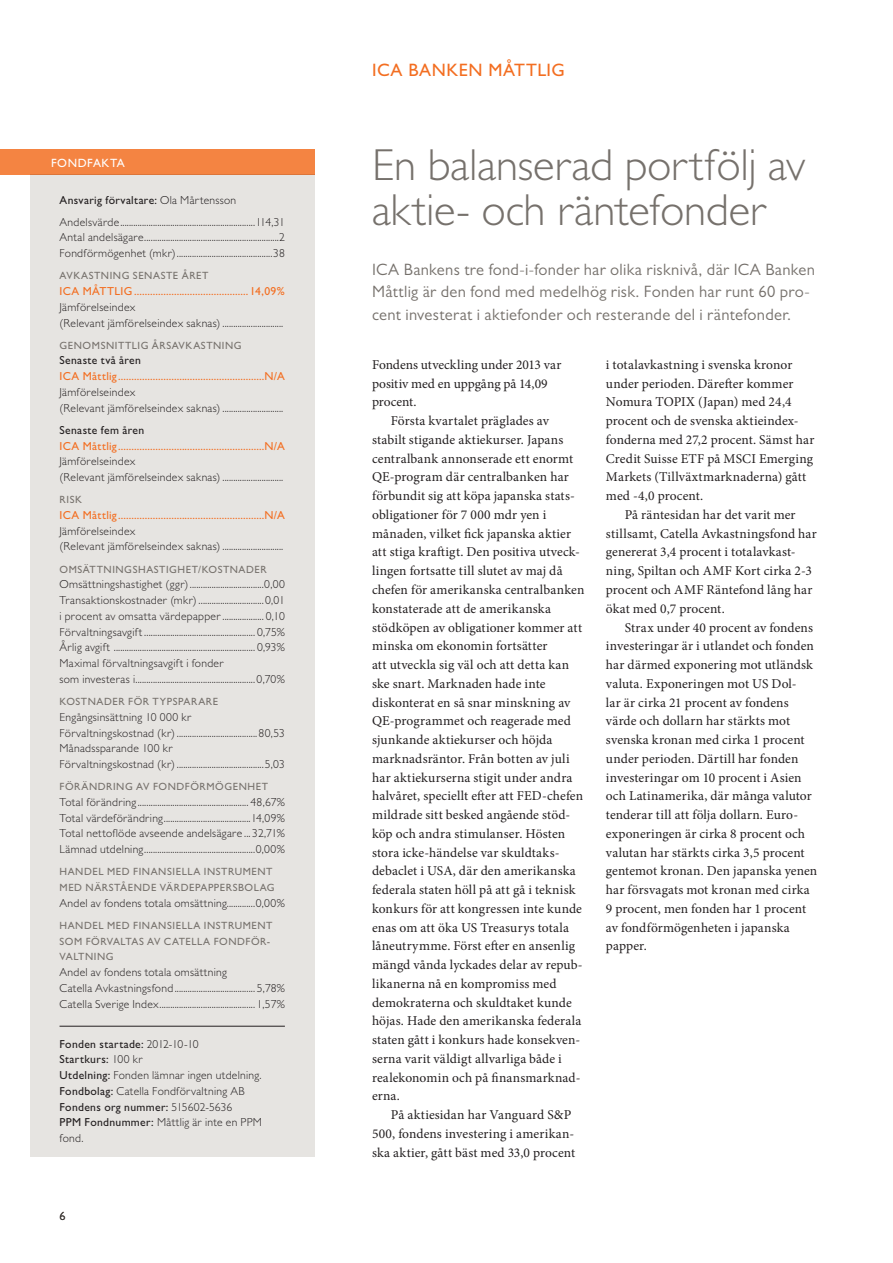
<style>
.page{position:relative;width:893px;height:1263px;background:#fff}
.page>*{position:absolute;margin:0;border:0;box-sizing:border-box;transform-origin:0 0}
.Heading_medium{font:300 45px/45px "Gill Sans MT Pro";letter-spacing:-.005em;color:#76716c}
.t1{font:500 18px "Gill Sans MT Pro";letter-spacing:.03em;color:#f36e21}
.Preamble{font:16.5px/22.5px "Gill Sans MT Pro";letter-spacing:.02em;color:#76716c}
.Body_copy_serif_inde{font:13.5px/18.8px "Minion Pro";letter-spacing:.01em;color:#231f20}
.Body_copy_serif{font:13.5px/18.8px "Minion Pro";letter-spacing:-.005em;color:#231f20}
.Index_chapter_headin{font:500 12px "Gill Sans MT Pro";letter-spacing:.045em;color:#fff}
.t2{font:12px "Gill Sans MT Pro";color:#3e3936}
.Body_copy_box{font:300 11.7px/15.8px "Gill Sans MT Pro";letter-spacing:.025em;color:#231f20}
.Body_copy_medium_box{font:500 11.7px "Gill Sans MT Pro";letter-spacing:.03em;color:#f36e21}
.Body_copy_box-2{font:500 11.7px "Gill Sans MT Pro";letter-spacing:.03em;color:#231f20}
.Sub-heading_2_box{font:500 11.7px "Gill Sans MT Pro";letter-spacing:.03em;color:#231f20}
.Sub-heading_1_box{font:500 10.5px/15.8px "Gill Sans MT Pro";letter-spacing:.055em;color:#76716c}
.s1{font-weight:300}
.s2{font-weight:500}
</style>
<div class="page">
<div style="left:30px;top:174px;width:285px;height:983px;background:#e6e4e1"></div>
<div style="left:0;top:149px;width:315px;height:25px;background:#f48442"></div>
<hr style="left:60px;top:1026px;width:225px;height:1px;background:#231f20">
<p class="Index_chapter_headin" style="left:51px;top:156px;width:75px">FONDFAKTA</p>
<p class="Body_copy_box-2" style="left:60px;top:193px;width:178px">Ansvarig förvaltare: <span class="s1">Ola Mårtensson</span></p>
<p class="Body_copy_box" style="left:60px;top:214px;width:227px">Andelsvärde..............................................................114,31</p>
<p class="Body_copy_box" style="left:60px;top:229px;width:227px">Antal andelsägare..............................................................2</p>
<p class="Body_copy_box" style="left:60px;top:245px;width:227px">Fondförmögenhet (mkr)............................................38</p>
<p class="Sub-heading_1_box" style="left:60px;top:268px;width:151px">AVKASTNING SENASTE ÅRET</p>
<p class="Body_copy_medium_box" style="left:60px;top:284px;width:227px">ICA MÅTTLIG ...........................................14,09%</p>
<p class="Body_copy_box" style="left:60px;top:299px;width:77px">Jämförelseindex</p>
<p class="Body_copy_box" style="left:60px;top:315px;width:225px">(Relevant jämförelseindex saknas) ............................</p>
<p class="Sub-heading_1_box" style="left:60px;top:337px;width:184px">GENOMSNITTLIG ÅRSAVKASTNING</p>
<p class="Sub-heading_2_box" style="left:60px;top:354px;width:83px">Senaste två åren</p>
<p class="Body_copy_medium_box" style="left:60px;top:369px;width:227px">ICA Måttlig.......................................................N/A</p>
<p class="Body_copy_box" style="left:60px;top:384px;width:77px">Jämförelseindex</p>
<p class="Body_copy_box" style="left:60px;top:400px;width:225px">(Relevant jämförelseindex saknas) ............................</p>
<p class="Sub-heading_2_box" style="left:60px;top:423px;width:86px">Senaste fem åren</p>
<p class="Body_copy_medium_box" style="left:60px;top:439px;width:227px">ICA Måttlig.......................................................N/A</p>
<p class="Body_copy_box" style="left:60px;top:453px;width:77px">Jämförelseindex</p>
<p class="Body_copy_box" style="left:60px;top:469px;width:225px">(Relevant jämförelseindex saknas) ............................</p>
<p class="Sub-heading_1_box" style="left:60px;top:492px;width:24px">RISK</p>
<p class="Body_copy_medium_box" style="left:60px;top:508px;width:227px">ICA Måttlig.......................................................N/A</p>
<p class="Body_copy_box" style="left:60px;top:523px;width:77px">Jämförelseindex</p>
<p class="Body_copy_box" style="left:60px;top:538px;width:225px">(Relevant jämförelseindex saknas) ............................</p>
<p class="Sub-heading_1_box" style="left:60px;top:561px;width:209px">OMSÄTTNINGSHASTIGHET/KOSTNADER</p>
<p class="Body_copy_box" style="left:60px;top:576px;width:227px">Omsättningshastighet (ggr)..................................0,00</p>
<p class="Body_copy_box" style="left:60px;top:592px;width:227px">Transaktionskostnader (mkr)..............................0,01</p>
<p class="Body_copy_box" style="left:60px;top:608px;width:227px">i procent av omsatta värdepapper................... 0,10</p>
<p class="Body_copy_box" style="left:60px;top:624px;width:227px">Förvaltningsavgift ................................................... 0,75%</p>
<p class="Body_copy_box" style="left:60px;top:639px;width:227px">Årlig avgift ................................................................. 0,93%</p>
<p class="Body_copy_box" style="left:60px;top:655px;width:166px">Maximal förvaltningsavgift i fonder</p>
<p class="Body_copy_box" style="left:60px;top:671px;width:227px">som investeras i....................................................... 0,70%</p>
<p class="Sub-heading_1_box" style="left:60px;top:693px;width:160px">KOSTNADER FÖR TYPSPARARE</p>
<p class="Body_copy_box" style="left:60px;top:709px;width:134px">Engångsinsättning 10 000 kr</p>
<p class="Body_copy_box" style="left:60px;top:724px;width:227px">Förvaltningskostnad (kr) .....................................80,53</p>
<p class="Body_copy_box" style="left:60px;top:740px;width:115px">Månadssparande 100 kr</p>
<p class="Body_copy_box" style="left:60px;top:756px;width:227px">Förvaltningskostnad (kr) ........................................5,03</p>
<p class="Sub-heading_1_box" style="left:60px;top:779px;width:210px">FÖRÄNDRING AV FONDFÖRMÖGENHET</p>
<p class="Body_copy_box" style="left:60px;top:794px;width:227px">Total förändring ................................................... 48,67%</p>
<p class="Body_copy_box" style="left:60px;top:810px;width:227px">Total värdeförändring........................................14,09%</p>
<p class="Body_copy_box" style="left:60px;top:825px;width:227px">Total nettoflöde avseende andelsägare ... 32,71%</p>
<p class="Body_copy_box" style="left:60px;top:841px;width:227px">Lämnad utdelning...................................................0,00%</p>
<p class="Sub-heading_1_box" style="left:60px;top:864px;width:217px">HANDEL MED FINANSIELLA INSTRUMENT<br>MED NÄRSTÅENDE VÄRDEPAPPERSBOLAG</p>
<p class="Body_copy_box" style="left:60px;top:895px;width:227px">Andel av fondens totala omsättning.............0,00%</p>
<p class="Sub-heading_1_box" style="left:60px;top:917px;width:215px">HANDEL MED FINANSIELLA INSTRUMENT<br>SOM FÖRVALTAS AV CATELLA FONDFÖR-<br>VALTNING</p>
<p class="Body_copy_box" style="left:60px;top:964px;width:169px">Andel av fondens totala omsättning</p>
<p class="Body_copy_box" style="left:60px;top:980px;width:227px">Catella Avkastningsfond ..................................... 5,78%</p>
<p class="Body_copy_box" style="left:60px;top:996px;width:227px">Catella Sverige Index............................................ 1,57%</p>
<p class="Body_copy_box-2" style="left:60px;top:1037px;width:141px">Fonden startade: <span class="s1">2012-10-10</span></p>
<p class="Body_copy_box-2" style="left:60px;top:1052px;width:85px">Startkurs: <span class="s1">100 kr</span></p>
<p class="Body_copy_box" style="left:60px;top:1067px;width:203px"><span class="s2">Utdelning:</span> Fonden lämnar ingen utdelning.</p>
<p class="Body_copy_box" style="left:60px;top:1083px;width:187px"><span class="s2">Fondbolag:</span> Catella Fondförvaltning AB</p>
<p class="Body_copy_box-2" style="left:60px;top:1100px;width:174px">Fondens org nummer: <span class="s1">515602-5636</span></p>
<p class="Body_copy_box" style="left:60px;top:1114px;width:204px"><span class="s2">PPM Fondnummer:</span> Måttlig är inte en PPM fond.</p>
<p class="t2" style="left:60px;top:1209px;width:7px">6</p>
<p class="t1" style="left:372px;top:59px;width:194px">ICA BANKEN MÅTTLIG</p>
<p class="Heading_medium" style="left:372px;top:141px;width:435px">En balanserad portfölj av aktie- och räntefonder</p>
<p class="Preamble" style="left:372px;top:258px;width:444px">ICA Bankens tre fond-i-fonder har olika risknivå, där ICA Banken<br>Måttlig är den fond med medelhög risk. Fonden har runt 60 pro&shy;cent investerat i aktiefonder och resterande del i räntefonder.</p>
<p class="Body_copy_serif" style="left:372px;top:355px;width:191px">Fondens utveckling under 2013 var positiv med en uppgång på 14,09 procent.</p>
<p class="Body_copy_serif_inde" style="left:372px;top:412px;width:214px;text-indent:19px">Första kvartalet präglades av stabilt stigande aktiekurser. Japans centralbank annonserade ett enormt QE-program där centralbanken har förbundit sig att köpa japanska stats&shy;obligationer för 7 000 mdr yen i månaden, vilket fick japanska aktier att stiga kraftigt. Den positiva utveck&shy;lingen fortsatte till slutet av maj då chefen för amerikanska centralbanken konstaterade att de amerikanska stödköpen av obligationer kommer att minska om ekonomin fortsätter<br>att utveckla sig väl och att detta kan ske snart. Marknaden hade inte diskonterat en så snar minskning av QE-programmet och reagerade med sjunkande aktiekurser och höjda marknadsräntor. Från botten av juli har aktiekurserna stigit under andra halvåret, speciellt efter att FED-chefen mildrade sitt besked angående stöd&shy;köp och andra stimulanser. Hösten stora icke-händelse var skuldtaks&shy;debaclet i USA, där den amerikanska federala staten höll på att gå i teknisk konkurs för att kongressen inte kunde enas om att öka US Treasurys totala låneutrymme. Först efter en ansenlig mängd vånda lyckades delar av repub&shy;likanerna nå en kompromiss med demokraterna och skuldtaket kunde höjas. Hade den amerikanska federala staten gått i konkurs hade konsekven&shy;serna varit väldigt allvarliga både i realekonomin och på finansmarknad&shy;erna.</p>
<p class="Body_copy_serif_inde" style="left:372px;top:1105px;width:205px;text-indent:19px">På aktiesidan har Vanguard S&amp;P<br>500, fondens investering i amerikan&shy;ska aktier, gått bäst med 33,0 procent</p>
<p class="Body_copy_serif_inde" style="left:606px;top:355px;width:210px">i totalavkastning i svenska kronor under perioden. Därefter kommer<br>Nomura TOPIX (Japan) med 24,4 procent och de svenska aktieindex&shy;fonderna med 27,2 procent. Sämst har<br>Credit Suisse ETF på MSCI Emerging<br>Markets (Tillväxtmarknaderna) gått med -4,0 procent.</p>
<p class="Body_copy_serif_inde" style="left:606px;top:505px;width:212px;text-indent:19px">På räntesidan har det varit mer stillsamt, Catella Avkastningsfond har genererat 3,4 procent i totalavkast&shy;ning, Spiltan och AMF Kort cirka 2-3 procent och AMF Räntefond lång har ökat med 0,7 procent.</p>
<p class="Body_copy_serif_inde" style="left:606px;top:618px;width:213px;text-indent:19px">Strax under 40 procent av fondens investeringar är i utlandet och fonden har därmed exponering mot utländsk valuta. Exponeringen mot US Dol-<br>lar är cirka 21 procent av fondens värde och dollarn har stärkts mot svenska kronan med cirka 1 procent under perioden. Därtill har fonden investeringar om 10 procent i Asien och Latinamerika, där många valutor tenderar till att följa dollarn. Euro&shy;exponeringen är cirka 8 procent och valutan har stärkts cirka 3,5 procent gentemot kronan. Den japanska yenen har försvagats mot kronan med cirka 9 procent, men fonden har 1 procent av fondförmögenheten i japanska papper.</p>
</div>
